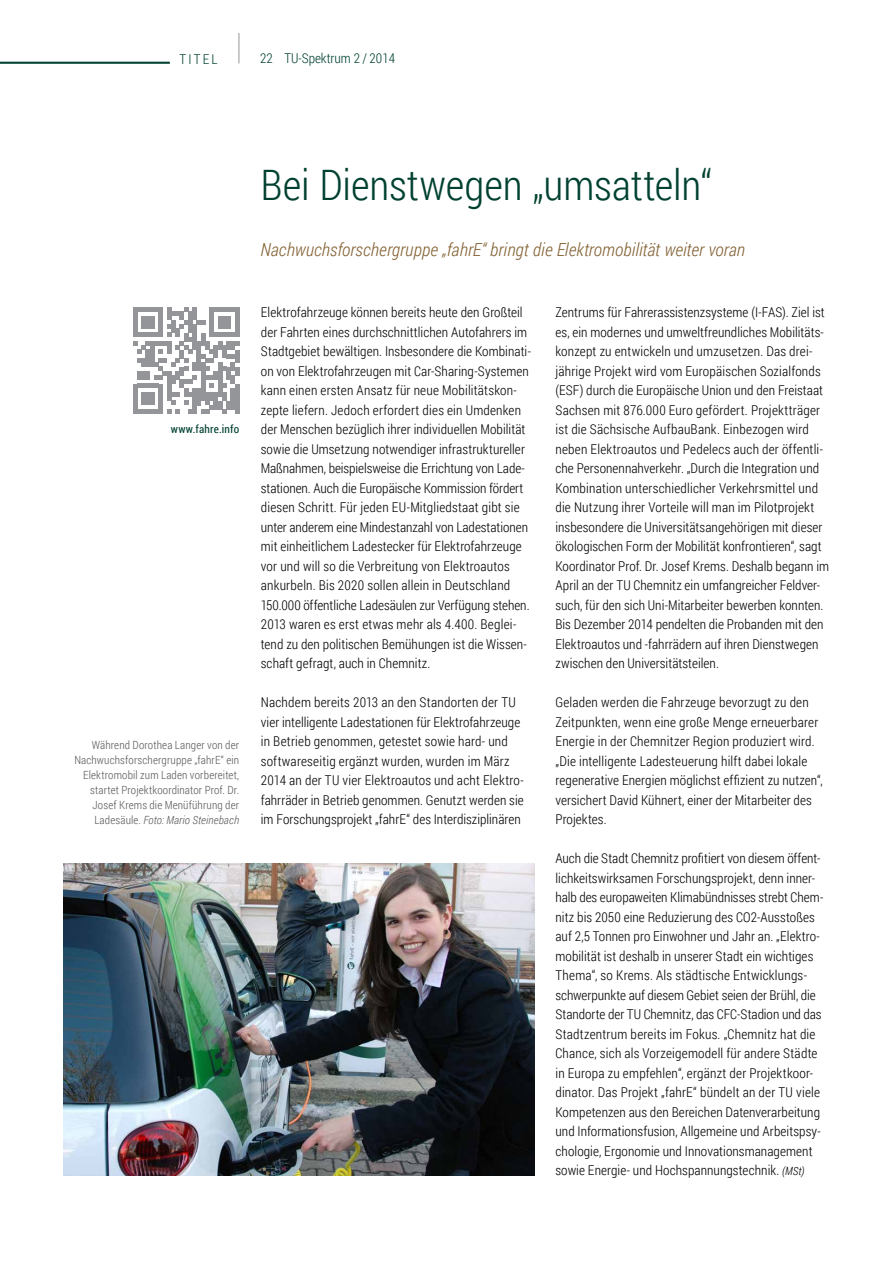
<style>
.page{position:relative;width:893px;height:1263px;background:#fff}
.page>*{position:absolute;margin:0;border:0;box-sizing:border-box;transform-origin:0 0}
.t1{font:300 42px "Roboto Condensed";color:#004131}
.t2{font:italic 300 18px "Roboto Condensed";letter-spacing:.005em;color:#836134}
.t3{font:300 13.5px/19.5px "Roboto Condensed";letter-spacing:.005em;color:#000}
.t4{font:300 13.5px "Roboto Condensed";color:#004131}
.t5{font:300 11.25px/15px "Roboto Condensed";letter-spacing:.015em;color:#58595b;text-align:right}
.t6{font:11.25px "Roboto Condensed";letter-spacing:.015em;color:#004131}
.s1{font-style:italic}
.s2{font-style:italic;font-size:11.25px}
</style>
<div class="page">
<hr style="left:239px;top:33px;width:1px;height:30px;background:#939598">
<hr style="left:0;top:62px;width:170px;height:2px;background:#004131">
<img style="left:64px;top:863px;width:470px;height:312px">
<svg style="left:133px;top:307px;width:106px;height:107px"></svg>
<hr style="left:235px;top:384px;width:4px;height:30px;background:#939598">
<p class="t4" style="left:180px;top:50px;width:40px">TITEL</p>
<p class="t4" style="left:260px;top:49px;width:136px">22 TU-Spektrum 2 / 2014</p>
<p class="t6" style="left:171px;top:421px;width:70px">www.fahre.info</p>
<p class="t5" style="left:74px;top:737px;width:166px">Während Dorothea Langer von der Nachwuchsforschergruppe „fahrE“ ein Elektromobil zum Laden vorbereitet, startet Projektkoordinator Prof. Dr.<br>Josef Krems die Menüführung der Ladesäule. <span class="s1">Foto: Mario Steinebach</span></p>
<h1 class="t1" style="left:260px;top:156px;width:453px">Bei Dienstwegen „umsatteln“</h1>
<h2 class="t2" style="left:260px;top:237px;width:486px">Nachwuchsforschergruppe „fahrE“ bringt die Elektromobilität weiter voran</h2>
<p class="t3" style="left:261px;top:302px;width:272px">Elektrofahrzeuge können bereits heute den Großteil der Fahrten eines durchschnittlichen Autofahrers im Stadtgebiet bewältigen. Insbesondere die Kombinati&shy;on von Elektrofahrzeugen mit Car-Sharing-Systemen kann einen ersten Ansatz für neue Mobilitätskon&shy;zepte liefern. Jedoch erfordert dies ein Umdenken der Menschen bezüglich ihrer individuellen Mobilität sowie die Umsetzung notwendiger infrastruktureller Maßnahmen, beispielsweise die Errichtung von Lade&shy;stationen. Auch die Europäische Kommission fördert diesen Schritt. Für jeden EU-Mitgliedstaat gibt sie unter anderem eine Mindestanzahl von Ladestationen mit einheitlichem Ladestecker für Elektrofahrzeuge vor und will so die Verbreitung von Elektroautos ankurbeln. Bis 2020 sollen allein in Deutschland 150.000 öffentliche Ladesäulen zur Verfügung stehen.<br>2013 waren es erst etwas mehr als 4.400. Beglei&shy;tend zu den politischen Bemühungen ist die Wissen&shy;schaft gefragt, auch in Chemnitz.</p>
<p class="t3" style="left:261px;top:692px;width:265px">Nachdem bereits 2013 an den Standorten der TU vier intelligente Ladestationen für Elektrofahrzeuge in Betrieb genommen, getestet sowie hard- und softwareseitig ergänzt wurden, wurden im März 2014 an der TU vier Elektroautos und acht Elektro&shy;fahrräder in Betrieb genommen. Genutzt werden sie im Forschungsprojekt „fahrE“ des Interdisziplinären</p>
<p class="t3" style="left:555px;top:302px;width:275px">Zentrums für Fahrerassistenzsysteme (I-FAS). Ziel ist es, ein modernes und umweltfreundliches Mobilitäts&shy;konzept zu entwickeln und umzusetzen. Das drei&shy;jährige Projekt wird vom Europäischen Sozialfonds (ESF) durch die Europäische Union und den Freistaat Sachsen mit 876.000 Euro gefördert. Projektträger ist die Sächsische AufbauBank. Einbezogen wird neben Elektroautos und Pedelecs auch der öffentli&shy;che Personennahverkehr. „Durch die Integration und Kombination unterschiedlicher Verkehrsmittel und die Nutzung ihrer Vorteile will man im Pilotprojekt insbesondere die Universitätsangehörigen mit dieser ökologischen Form der Mobilität konfrontieren“, sagt Koordinator Prof. Dr. Josef Krems. Deshalb begann im April an der TU Chemnitz ein umfangreicher Feldver&shy;such, für den sich Uni-Mitarbeiter bewerben konnten.<br>Bis Dezember 2014 pendelten die Probanden mit den Elektroautos und -fahrrädern auf ihren Dienstwegen zwischen den Universitätsteilen.</p>
<p class="t3" style="left:555px;top:692px;width:269px">Geladen werden die Fahrzeuge bevorzugt zu den Zeitpunkten, wenn eine große Menge erneuerbarer Energie in der Chemnitzer Region produziert wird. „Die intelligente Ladesteuerung hilft dabei lokale regenerative Energien möglichst effizient zu nutzen“, versichert David Kühnert, einer der Mitarbeiter des Projektes.</p>
<p class="t3" style="left:555px;top:848px;width:269px">Auch die Stadt Chemnitz profitiert von diesem öffent&shy;lichkeitswirksamen Forschungsprojekt, denn inner&shy;halb des europaweiten Klimabündnisses strebt Chem&shy;nitz bis 2050 eine Reduzierung des CO2-Ausstoßes auf 2,5 Tonnen pro Einwohner und Jahr an. „Elektro&shy;mobilität ist deshalb in unserer Stadt ein wichtiges Thema“, so Krems. Als städtische Entwicklungs&shy;schwerpunkte auf diesem Gebiet seien der Brühl, die Standorte der TU Chemnitz, das CFC-Stadion und das Stadtzentrum bereits im Fokus. „Chemnitz hat die Chance, sich als Vorzeigemodell für andere Städte in Europa zu empfehlen“, ergänzt der Projektkoor&shy;dinator. Das Projekt „fahrE“ bündelt an der TU viele Kompetenzen aus den Bereichen Datenverarbeitung und Informationsfusion, Allgemeine und Arbeitspsy&shy;chologie, Ergonomie und Innovationsmanagement sowie Energie- und Hochspannungstechnik. <span class="s2">(MSt)</span></p>
</div>
